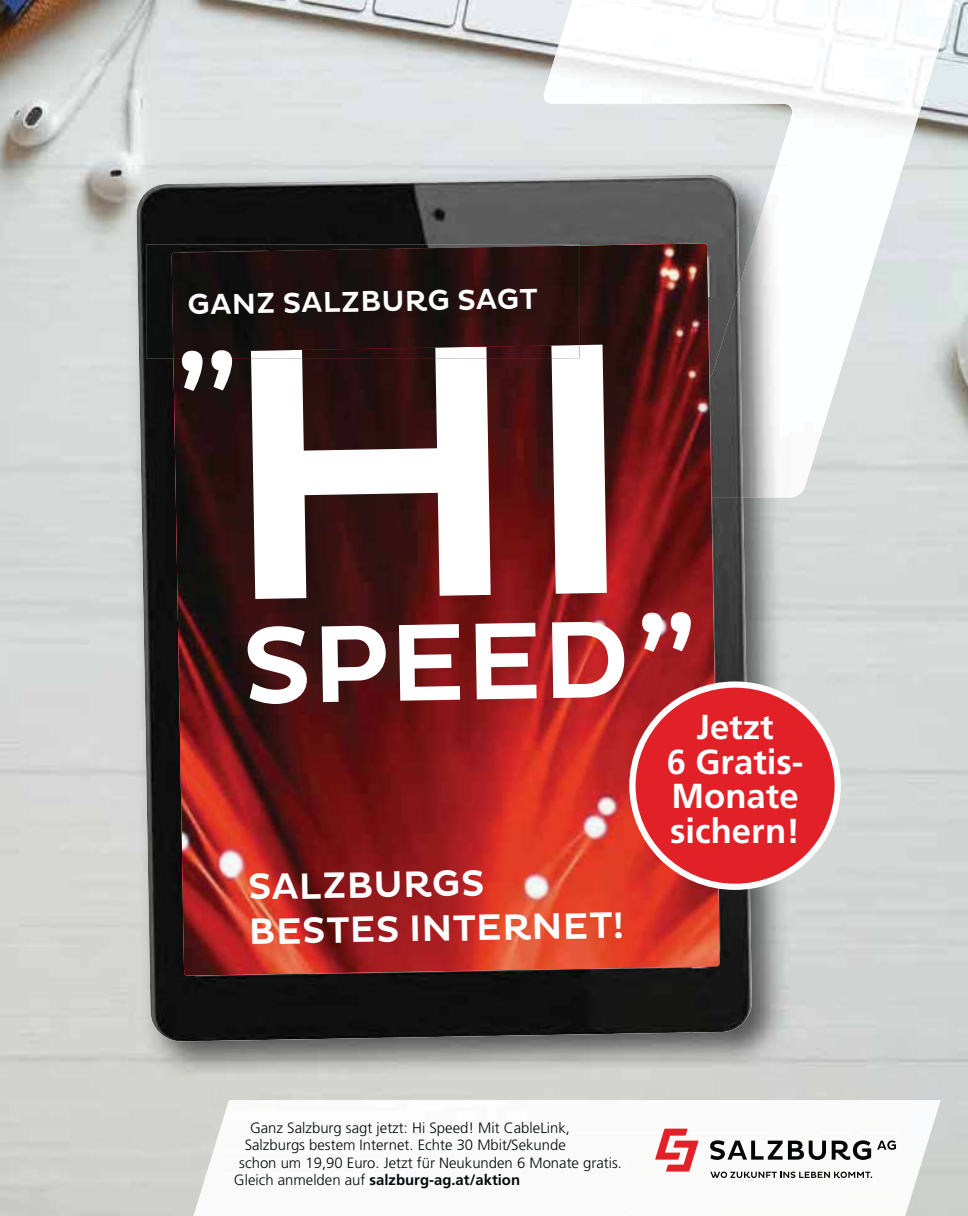
<style>
.page{position:relative;width:968px;height:1216px;background:#fff}
.page>*{position:absolute;margin:0;border:0;box-sizing:border-box;transform-origin:0 0}
.t1{font:500 111.12px "Pluto";color:#fff}
.t2{font:500 37.27px/44.8px "Pluto";color:#fff}
.t3{font:700 34.65px/34.5px "Frutiger";color:#fff;text-align:center}
.t4{font:500 29.22px "Pluto";color:#fff}
.t5{font:300 14.88px "Frutiger LT Std";color:#040809}
.t6{font:700 14.88px "Frutiger LT Std";color:#040809}
.s1{font-weight:300}
</style>
<div class="page">
<img style="left:0;top:0;width:967px;height:1215px">
<img style="left:542px;top:0;width:411px;height:498px">
<img style="left:128px;top:165px;width:611px;height:60px">
<img style="left:128px;top:225px;width:59px;height:854px">
<img style="left:730px;top:498px;width:59px;height:581px">
<img style="left:187px;top:1041px;width:543px;height:38px">
<img style="left:739px;top:165px;width:50px;height:333px">
<img style="left:136px;top:174px;width:616px;height:125px">
<img style="left:136px;top:298px;width:61px;height:743px">
<img style="left:691px;top:483px;width:61px;height:558px">
<img style="left:197px;top:975px;width:494px;height:66px">
<img style="left:719px;top:286px;width:24px;height:212px">
<img style="left:173px;top:243px;width:546px;height:732px">
<img style="left:146px;top:244px;width:433px;height:114px">
<img style="left:171px;top:245px;width:408px;height:113px">
<svg style="left:629px;top:681px;width:211px;height:208px"></svg>
<img style="left:193px;top:1100px;width:747px;height:115px">
<svg style="left:710px;top:1140px;width:115px;height:19px"></svg>
<svg style="left:831px;top:1140px;width:40px;height:19px"></svg>
<svg style="left:877px;top:1140px;width:18px;height:9px"></svg>
<svg style="left:655px;top:1128px;width:43px;height:43px"></svg>
<svg style="left:710px;top:1171px;width:162px;height:6px"></svg>
<svg style="left:251px;top:344px;width:355px;height:255px"></svg>
<div style="left:182px;top:350px;width:50px;height:41px;background:#1b1110"></div>
<svg style="left:642px;top:612px;width:49px;height:39px"></svg>
<h3 class="t4" style="left:187px;top:287px;width:352px;rotate:-1deg">GANZ SALZBURG SAGT</h3>
<h1 class="t1" style="left:240px;top:600px;width:391px;rotate:-1deg">SPEED</h1>
<h2 class="t2" style="left:247px;top:864px;width:377px;rotate:-1deg">SALZBURGS<br>BESTES INTERNET!</h2>
<h3 class="t3" style="left:666px;top:710px;width:138px">Jetzt<br>6 Gratis-<br>Monate sichern!</h3>
<p class="t5" style="left:250px;top:1120px;width:321px">Ganz Salzburg sagt jetzt: Hi Speed! Mit CableLink,</p>
<p class="t5" style="left:245px;top:1137px;width:322px">Salzburgs bestem Internet. Echte 30 Mbit/Sekunde</p>
<p class="t5" style="left:239px;top:1155px;width:384px">schon um 19,90 Euro. Jetzt für Neukunden 6 Monate gratis.</p>
<p class="t6" style="left:234px;top:1171px;width:287px"><span class="s1">Gleich anmelden auf</span> salzburg-ag.at/aktion</p>
</div>
